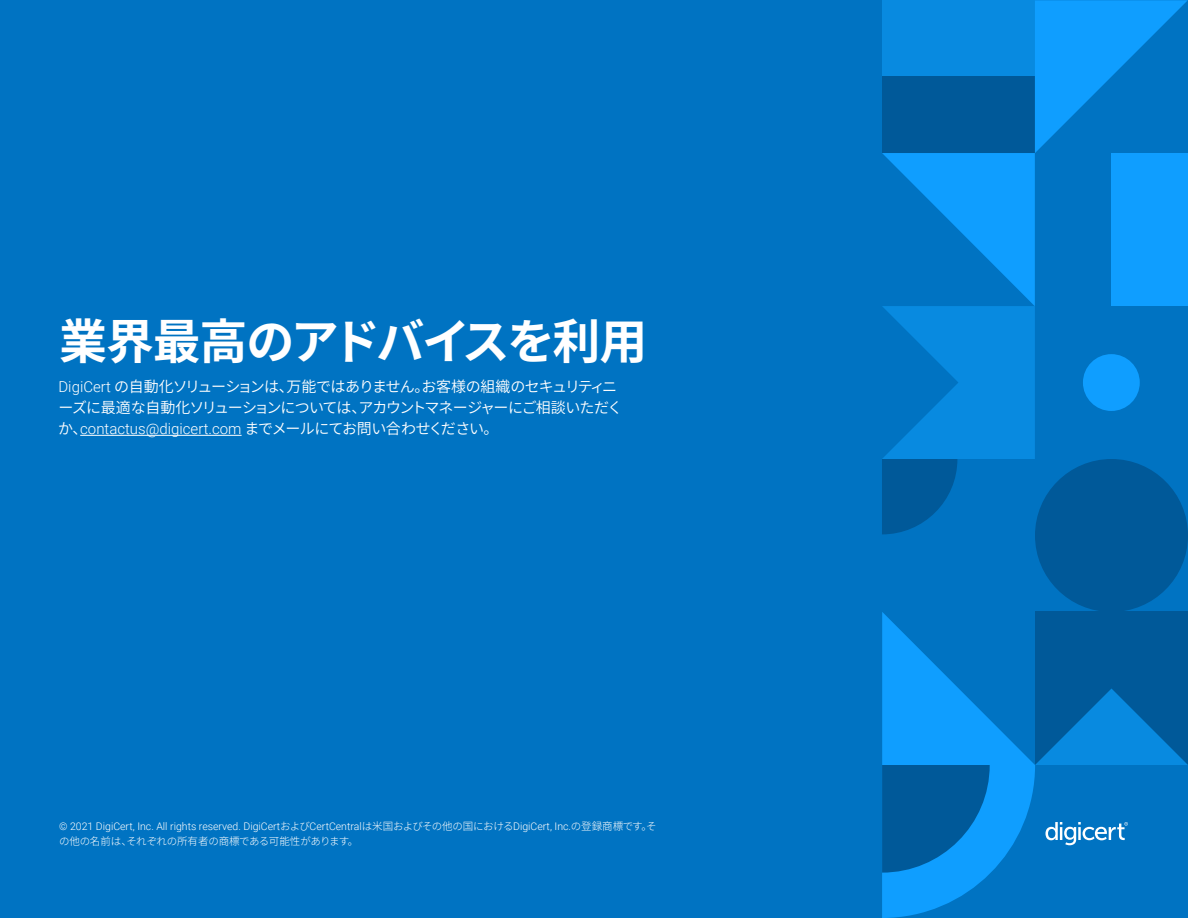
<style>
.page{position:relative;width:1188px;height:918px;background:#0073c2}
.page>*{position:absolute;margin:0;border:0;box-sizing:border-box;transform-origin:0 0}
.t1{font:700 48px "Source Han Sans JP";letter-spacing:-.055em;color:#fff}
.t2{font:15px/21px "Source Han Sans JP";letter-spacing:-.065em;color:#fff}
.t3{font:300 15px "Roboto";color:#fff}
.t4{font:300 10.5px "Roboto";color:#fff}
.t5{font:300 10.5px "Source Han Sans JP";letter-spacing:-.02em;color:#fff}
.s1{font-family:"Roboto";font-weight:300}
.s2{font-family:"Source Han Sans JP";font-weight:400}
.s3{font-family:"Source Han Sans JP"}
</style>
<div class="page">
<div style="left:1035px;top:459px;width:153px;height:153px;background:#005999;border-radius:76px"></div>
<svg style="left:882px;top:0;width:306px;height:534px;background:#047ccf"></svg>
<hr style="left:80px;top:435px;width:162px;height:1px;background:#fff">
<svg style="left:882px;top:612px;width:306px;height:306px;background:#0577c6"></svg>
<h1 class="t1" style="left:59px;top:315px;width:590px">業界最高のアドバイスを利用</h1>
<h2 class="t2" style="left:58px;top:377px;width:566px"><span class="s1">DigiCert</span> の自動化ソリューションは、万能ではありません。お客様の組織のセキュリティニーズに最適な自動化ソリューションについては、アカウントマネージャーにご相談いただく</h2>
<h2 class="t3" style="left:58px;top:418px;width:442px"><span class="s2">か、</span>contactus@digicert.com <span class="s2">までメールにてお問い合わせください。</span></h2>
<p class="t4" style="left:59px;top:819px;width:599px">© 2021 DigiCert, Inc. All rights reserved. DigiCert<span class="s3">および</span>CertCentral<span class="s3">は米国およびその他の国における</span>DigiCert, Inc.<span class="s3">の登録商標です。そ</span></p>
<p class="t5" style="left:59px;top:836px;width:301px">の他の名前は、それぞれの所有者の商標である可能性があります。</p>
</div>
